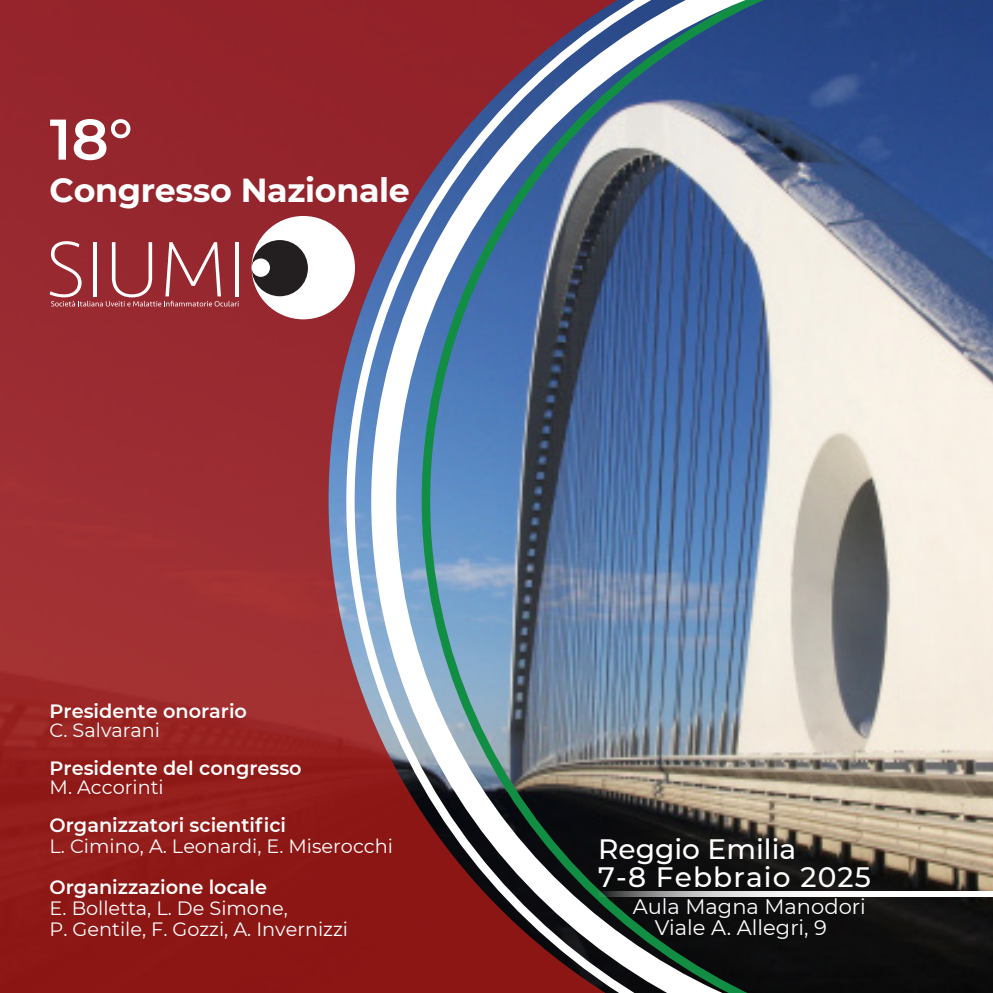
<style>
.page{position:relative;width:993px;height:993px;background:#fff}
.page>*{position:absolute;margin:0;border:0;box-sizing:border-box;transform-origin:0 0}
.t1{font:200 81.38px "Seravek";color:#fff}
.t2{font:600 57.23px "Montserrat";color:#fff}
.t3{font:700 33.25px "Montserrat";letter-spacing:-.01em;color:#fff}
.t4{font:500 28px "Montserrat";letter-spacing:.04em;color:#fff}
.t5{font:500 28px "Montserrat";color:#fff}
.t6{font:21px "Montserrat";color:#fff}
.t7{font:19.25px "Montserrat";color:#fff}
.t8{font:600 19.25px "Montserrat";color:#fff}
</style>
<div class="page">
<img style="left:0;top:0;width:992px;height:992px">
<div style="left:251px;top:216px;width:104px;height:103px;background:#fff;border-radius:50%"></div>
<svg style="left:51px;top:301px;width:187px;height:5px"></svg>
<div style="left:251px;top:240px;width:57px;height:56px;background:#231f20;border-radius:50%"></div>
<div style="left:251px;top:258px;width:19px;height:19px;background:#fff;border-radius:50%"></div>
<svg style="left:598px;top:890px;width:394px;height:6px"></svg>
<p class="t2" style="left:50px;top:99px;width:85px">18°</p>
<p class="t3" style="left:50px;top:166px;width:361px">Congresso Nazionale</p>
<h1 class="t1" style="left:45px;top:221px;width:202px">SIUMI</h1>
<p class="t8" style="left:50px;top:697px;width:199px">Presidente onorario</p>
<p class="t7" style="left:50px;top:716px;width:112px">C. Salvarani</p>
<p class="t8" style="left:50px;top:754px;width:253px">Presidente del congresso</p>
<p class="t7" style="left:50px;top:774px;width:115px">M. Accorinti</p>
<p class="t8" style="left:50px;top:811px;width:238px">Organizzatori scientifici</p>
<p class="t7" style="left:50px;top:833px;width:345px">L. Cimino, A. Leonardi, E. Miserocchi</p>
<p class="t8" style="left:50px;top:873px;width:219px">Organizzazione locale</p>
<p class="t7" style="left:50px;top:894px;width:239px">E. Bolletta, L. De Simone,</p>
<p class="t7" style="left:50px;top:915px;width:300px">P. Gentile, F. Gozzi, A. Invernizzi</p>
<p class="t5" style="left:598px;top:829px;width:199px">Reggio Emilia</p>
<p class="t4" style="left:598px;top:857px;width:274px">7-8 Febbraio 2025</p>
<p class="t6" style="left:632px;top:891px;width:234px">Aula Magna Manodori</p>
<p class="t6" style="left:654px;top:912px;width:173px">Viale A. Allegri, 9</p>
</div>
